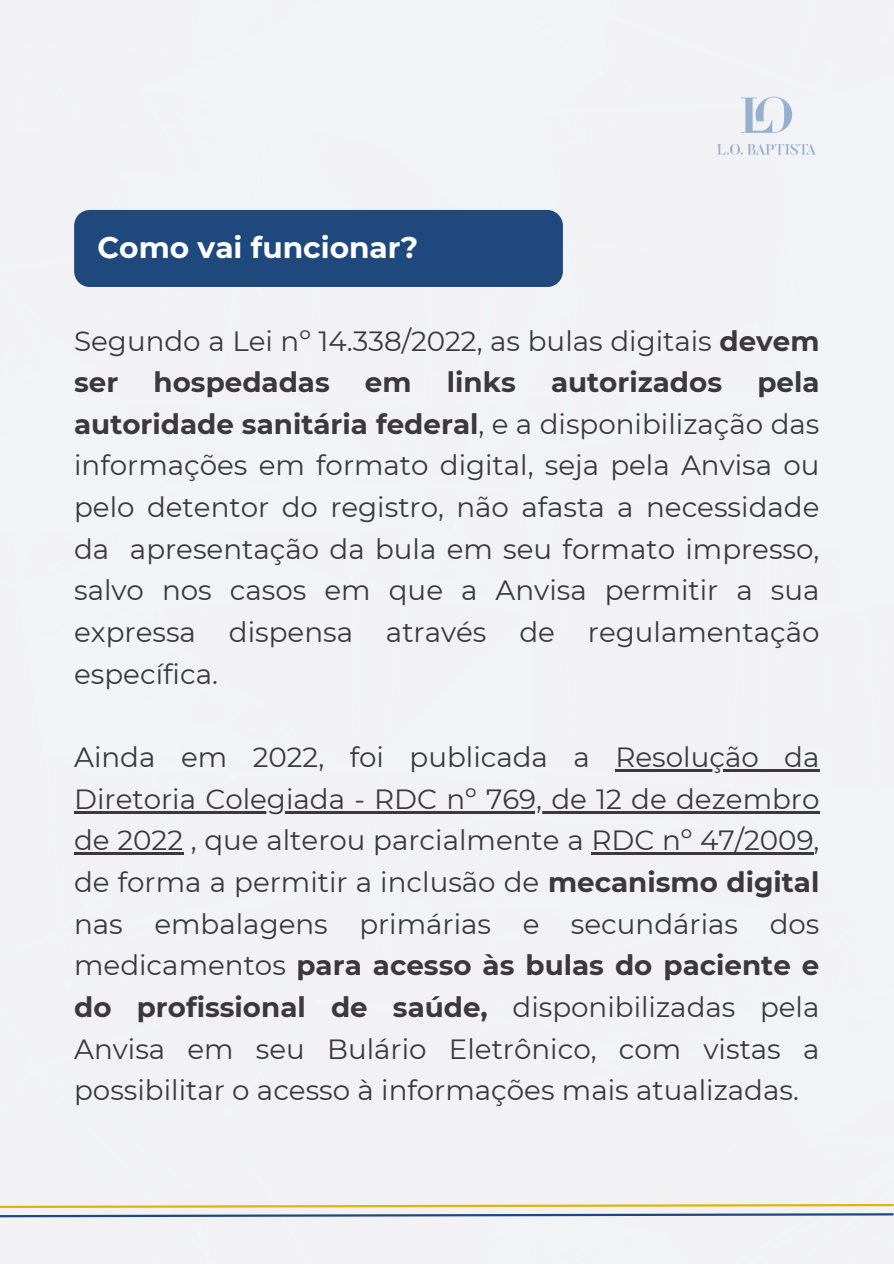
<style>
.page{position:relative;width:894px;height:1264px;background:#fff}
.page>*{position:absolute;margin:0;border:0;box-sizing:border-box;transform-origin:0 0}
.t1{font:700 29.7px "Montserrat";color:#fff}
.t2{font:27.75px/41.7px "Montserrat";color:#3b3939;text-align:justify}
.t3{font:700 27.75px "Montserrat";color:#3b3939}
.s1{font-weight:700}
</style>
<div class="page">
<div style="left:0;top:0;width:893px;height:1263px;background:#f2f2f6"></div>
<img style="left:712px;top:89px;width:107px;height:73px">
<svg style="left:0;top:1202px;width:893px;height:16px"></svg>
<hr style="left:615px;top:769px;width:204px;height:2px;background:#3b3939">
<hr style="left:74px;top:810px;width:745px;height:3px;background:#3b3939">
<hr style="left:74px;top:852px;width:109px;height:2px;background:#3b3939">
<hr style="left:591px;top:852px;width:222px;height:2px;background:#3b3939">
<div style="left:74px;top:210px;width:488px;height:77px;background:#1f497d"></div>
<p class="t1" style="left:98px;top:229px;width:322px">Como vai funcionar?</p>
<p class="t2" style="left:74px;top:320px;width:746px">Segundo a Lei nº 14.338/2022, as bulas digitais <span class="s1">devem ser</span></p>
<p class="t3" style="left:153px;top:365px;width:178px">hospedadas</p>
<p class="t3" style="left:365px;top:365px;width:48px">em</p>
<p class="t3" style="left:446px;top:365px;width:70px">links</p>
<p class="t3" style="left:551px;top:365px;width:172px">autorizados</p>
<p class="t2" style="left:74px;top:361px;width:746px;text-indent:683px"><span class="s1">pela autoridade sanitária federal</span>, e a disponibilização das informações em formato digital, seja pela Anvisa ou pelo detentor do registro, não afasta a necessidade da apresentação da bula em seu formato impresso, salvo nos casos em que a Anvisa permitir a sua expressa dispensa através de regulamentação específica.</p>
<h1 class="t2" style="left:74px;top:736px;width:517px">Ainda em 2022, foi publicada a</h1>
<p class="t2" style="left:615px;top:736px;width:205px">Resolução da</p>
<p class="t2" style="left:74px;top:777px;width:746px">Diretoria Colegiada - RDC nº 769, de 12 de dezembro de 2022 , que alterou parcialmente a RDC nº 47/2009, de forma a permitir a inclusão de <span class="s1">mecanismo digital </span>nas embalagens primárias e secundárias dos medicamentos <span class="s1">para acesso às bulas do paciente e do profissional de saúde,</span> disponibilizadas pela Anvisa em seu Bulário Eletrônico, com vistas a possibilitar o acesso à informações mais atualizadas.</p>
</div>
